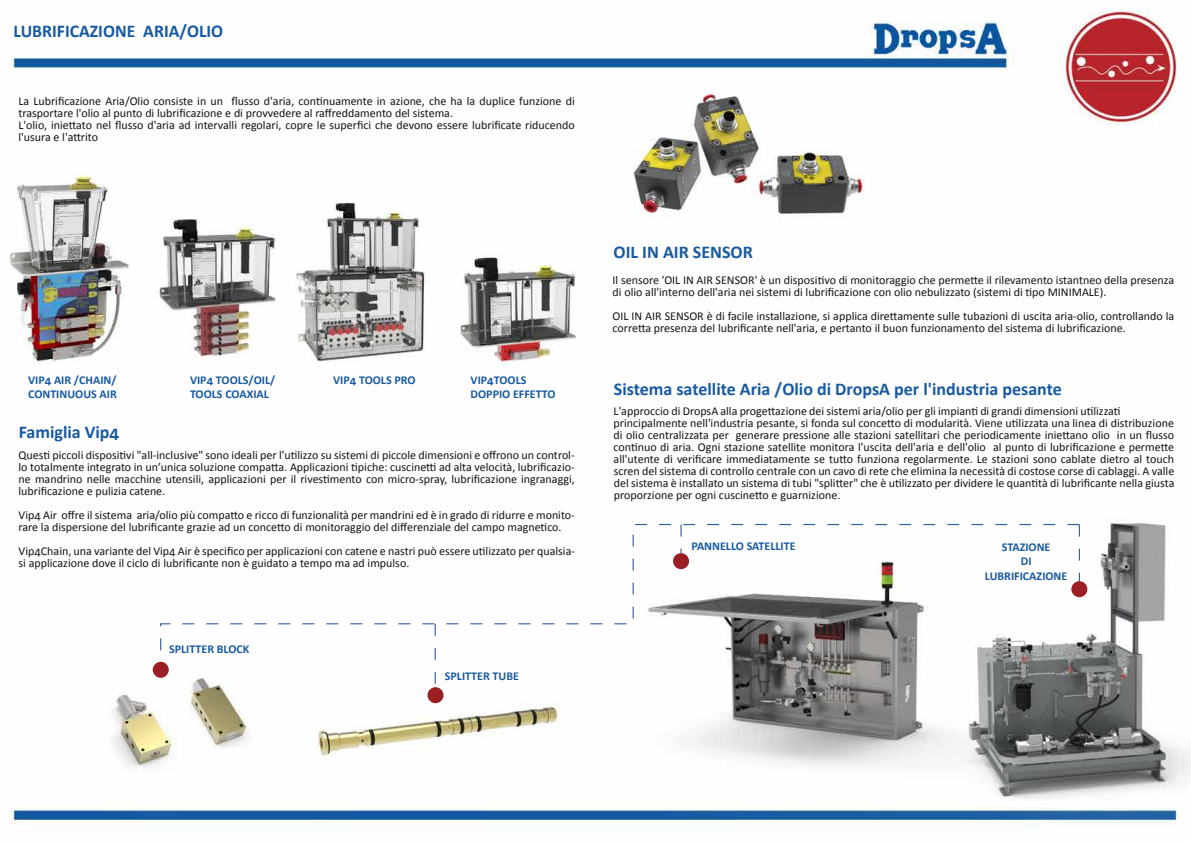
<style>
.page{position:relative;width:1191px;height:842px;background:#fff}
.page>*{position:absolute;margin:0;border:0;box-sizing:border-box;transform-origin:0 0}
.t1{font:700 18px "Calibri";color:#185aa1}
.t2{font:700 18px "Calibri";color:#1759a0}
.t3{font:12px/12px "Calibri";color:#16110d}
.t4{font:700 12px/14.4px "Calibri";color:#185aa1}
</style>
<div class="page">
<img style="left:9px;top:10px;width:1182px;height:820px">
<svg style="left:160px;top:524px;width:920px;height:147px"></svg>
<svg style="left:435px;top:624px;width:1px;height:63px"></svg>
<svg style="left:680px;top:525px;width:1px;height:28px"></svg>
<svg style="left:1078px;top:525px;width:1px;height:56px"></svg>
<div style="left:1071px;top:581px;width:16px;height:16px;background:#9b1e24;border-radius:50%"></div>
<div style="left:673px;top:553px;width:16px;height:16px;background:#9b1e24;border-radius:50%"></div>
<div style="left:427px;top:687px;width:16px;height:16px;background:#9b1e24;border-radius:50%"></div>
<div style="left:153px;top:662px;width:16px;height:16px;background:#9b1e24;border-radius:50%"></div>
<h1 class="t2" style="left:14px;top:20px;width:211px">LUBRIFICAZIONE ARIA/OLIO</h1>
<p class="t3" style="left:19px;top:94px;width:558px">La Lubrificazione Aria/Olio consiste in un flusso d'aria, continuamente in azione, che ha la duplice funzione di trasportare l'olio al punto di lubrificazione e di provvedere al raffreddamento del sistema.<br>L'olio, iniettato nel flusso d'aria ad intervalli regolari, copre le superfici che devono essere lubrificate riducendo l'usura e l'attrito</p>
<p class="t4" style="left:28px;top:372px;width:90px">VIP4 AIR /CHAIN/<br>CONTINUOUS AIR</p>
<p class="t4" style="left:190px;top:372px;width:87px">VIP4 TOOLS/OIL/<br>TOOLS COAXIAL</p>
<p class="t4" style="left:333px;top:372px;width:84px">VIP4 TOOLS PRO</p>
<p class="t4" style="left:470px;top:372px;width:87px">VIP4TOOLS<br>DOPPIO EFFETTO</p>
<h1 class="t1" style="left:19px;top:420px;width:102px">Famiglia Vip4</h1>
<p class="t3" style="left:19px;top:449px;width:558px;text-align:justify">Questi piccoli dispositivi "all-inclusive" sono ideali per l'utilizzo su sistemi di piccole dimensioni e offrono un control&shy;lo totalmente integrato in un’unica soluzione compatta. Applicazioni tipiche: cuscinetti ad alta velocità, lubrificazio&shy;ne mandrino nelle macchine utensili, applicazioni per il rivestimento con micro-spray, lubrificazione ingranaggi, lubrificazione e pulizia catene.</p>
<p class="t3" style="left:19px;top:509px;width:558px">Vip4 Air offre il sistema aria/olio più compatto e ricco di funzionalità per mandrini ed è in grado di ridurre e monito&shy;rare la dispersione del lubrificante grazie ad un concetto di monitoraggio del differenziale del campo magnetico.</p>
<p class="t3" style="left:19px;top:545px;width:558px">Vip4Chain, una variante del Vip4 Air è specifico per applicazioni con catene e nastri può essere utilizzato per qualsia&shy;si applicazione dove il ciclo di lubrificante non è guidato a tempo ma ad impulso.</p>
<p class="t4" style="left:169px;top:641px;width:82px">SPLITTER BLOCK</p>
<p class="t4" style="left:445px;top:668px;width:76px">SPLITTER TUBE</p>
<h1 class="t1" style="left:613px;top:240px;width:141px">OIL IN AIR SENSOR</h1>
<p class="t3" style="left:612px;top:273px;width:563px">Il sensore 'OIL IN AIR SENSOR' è un dispositivo di monitoraggio che permette il rilevamento istantneo della presenza di olio all'interno dell'aria nei sistemi di lubrificazione con olio nebulizzato (sistemi di tipo MINIMALE).</p>
<p class="t3" style="left:612px;top:309px;width:563px">OIL IN AIR SENSOR è di facile installazione, si applica direttamente sulle tubazioni di uscita aria-olio, controllando la corretta presenza del lubrificante nell'aria, e pertanto il buon funzionamento del sistema di lubrificazione.</p>
<h1 class="t1" style="left:614px;top:378px;width:449px">Sistema satellite Aria /Olio di DropsA per l'industria pesante</h1>
<p class="t3" style="left:613px;top:405px;width:562px">L'approccio di DropsA alla progettazione dei sistemi aria/olio per gli impianti di grandi dimensioni utilizzati principalmente nell'industria pesante, si fonda sul concetto di modularità. Viene utilizzata una linea di distribuzione di olio centralizzata per generare pressione alle stazioni satellitari che periodicamente iniettano olio in un flusso continuo di aria. Ogni stazione satellite monitora l'uscita dell'aria e dell'olio al punto di lubrificazione e permette all'utente di verificare immediatamente se tutto funziona regolarmente. Le stazioni sono cablate dietro al touch scren del sistema di controllo centrale con un cavo di rete che elimina la necessità di costose corse di cablaggi. A valle del sistema è installato un sistema di tubi "splitter" che è utilizzato per dividere le quantità di lubrificante nella giusta proporzione per ogni cuscinetto e guarnizione.</p>
<p class="t4" style="left:691px;top:538px;width:106px">PANNELLO SATELLITE</p>
<p class="t4" style="left:985px;top:539px;width:84px;text-align:center">STAZIONE<br>DI<br>LUBRIFICAZIONE</p>
</div>
